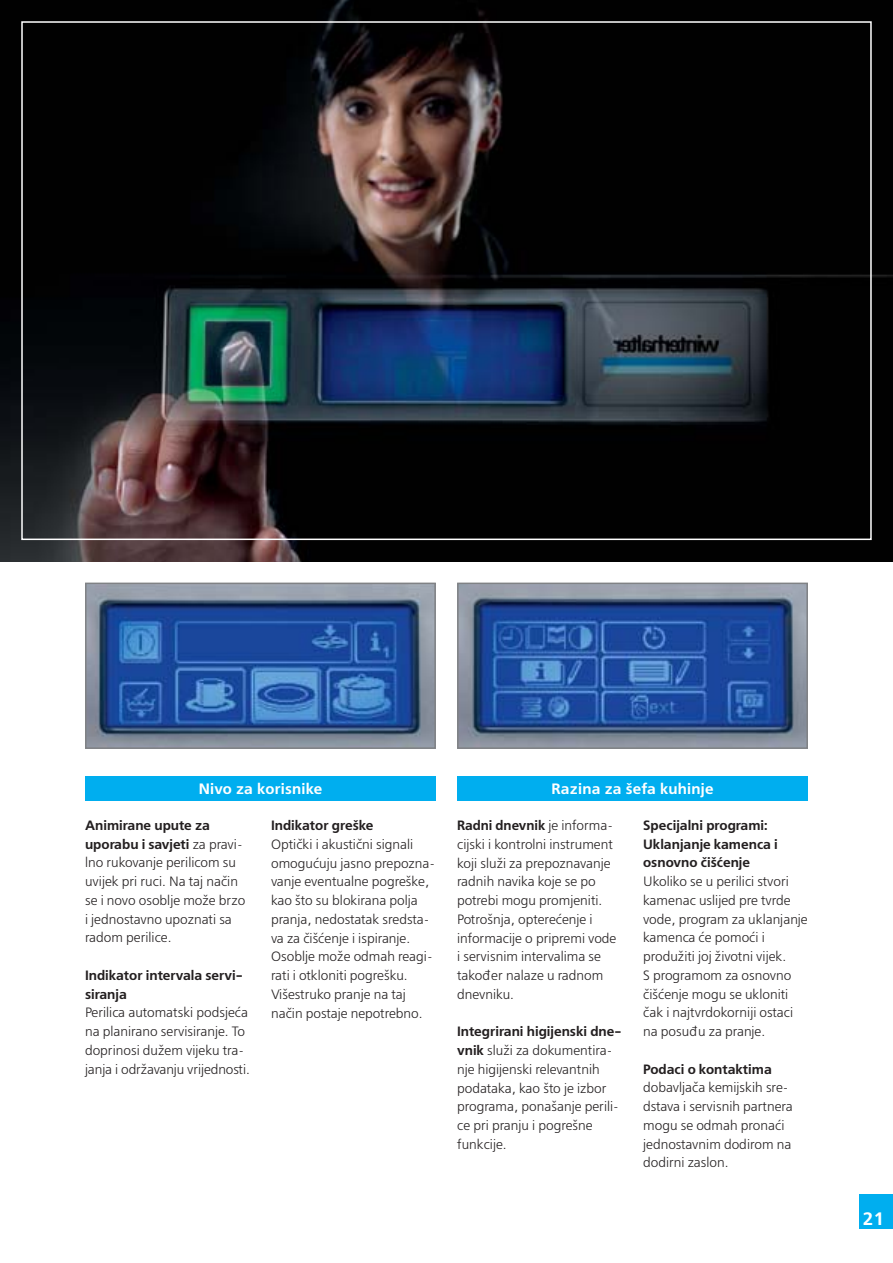
<style>
.page{position:relative;width:893px;height:1263px;background:#fff}
.page>*{position:absolute;margin:0;border:0;box-sizing:border-box;transform-origin:0 0}
.t1{font:700 18px "Free Set E";color:#fff}
.t2{font:700 15px "Free Set E";letter-spacing:.015em;color:#fff}
.t3{font:13.5px/18.8px "Free Set E";color:#231f20}
.t4{font:700 13.5px/18.8px "Free Set E";color:#231f20}
.s1{font-weight:700}
</style>
<div class="page">
<img style="left:0;top:0;width:893px;height:561px">
<img style="left:88px;top:586px;width:345px;height:160px">
<div style="left:85px;top:583px;width:351px;height:166px;border:2px solid #808285"></div>
<img style="left:460px;top:586px;width:345px;height:160px">
<div style="left:457px;top:583px;width:351px;height:166px;border:2px solid #808285"></div>
<div style="left:85px;top:776px;width:351px;height:25px;background:#00aeef"></div>
<div style="left:457px;top:776px;width:351px;height:25px;background:#00aeef"></div>
<div style="left:859px;top:1195px;width:34px;height:34px;background:#00aeef"></div>
<p class="t2" style="left:199px;top:783px;width:125px">Nivo za korisnike</p>
<p class="t2" style="left:552px;top:783px;width:163px">Razina za šefa kuhinje</p>
<p class="t3" style="left:85px;top:817px;width:162px"><span class="s1">Animirane upute za uporabu i savjeti</span> za pravi&shy;lno rukovanje perilicom su uvijek pri ruci. Na taj način se i novo osoblje može brzo i jednostavno upoznati sa radom perilice.</p>
<p class="t4" style="left:85px;top:967px;width:159px">Indikator intervala servi&shy;siranja</p>
<p class="t3" style="left:85px;top:1005px;width:166px">Perilica automatski podsjeća na planirano servisiranje. To doprinosi dužem vijeku tra&shy;janja i održavanju vrijednosti.</p>
<p class="t4" style="left:271px;top:817px;width:104px">Indikator greške</p>
<p class="t3" style="left:271px;top:836px;width:166px">Optički i akustični signali omogućuju jasno prepozna&shy;vanje eventualne pogreške, kao što su blokirana polja pranja, nedostatak sredsta&shy;va za čišćenje i ispiranje.<br>Osoblje može odmah reagi&shy;rati i otkloniti pogrešku.<br>Višestruko pranje na taj način postaje nepotrebno.</p>
<p class="t3" style="left:457px;top:817px;width:161px"><span class="s1">Radni dnevnik</span> je informa&shy;cijski i kontrolni instrument koji služi za prepoznavanje radnih navika koje se po potrebi mogu promjeniti.<br>Potrošnja, opterećenje i informacije o pripremi vode i servisnim intervalima se također nalaze u radnom dnevniku.</p>
<p class="t3" style="left:457px;top:1024px;width:166px"><span class="s1">Integrirani higijenski dne&shy;vnik</span> služi za dokumentira&shy;nje higijenski relevantnih podataka, kao što je izbor programa, ponašanje perili&shy;ce pri pranju i pogrešne funkcije.</p>
<p class="t4" style="left:643px;top:817px;width:136px">Specijalni programi:<br>Uklanjanje kamenca i osnovno čišćenje</p>
<p class="t3" style="left:643px;top:873px;width:166px">Ukoliko se u perilici stvori kamenac uslijed pre tvrde vode, program za uklanjanje kamenca će pomoći i produžiti joj životni vijek.<br>S programom za osnovno čišćenje mogu se ukloniti čak i najtvrdokorniji ostaci na posuđu za pranje.</p>
<p class="t4" style="left:643px;top:1061px;width:130px">Podaci o kontaktima</p>
<p class="t3" style="left:643px;top:1080px;width:151px">dobavljača kemijskih sre&shy;dstava i servisnih partnera mogu se odmah pronaći jednostavnim dodirom na dodirni zaslon.</p>
<h1 class="t1" style="left:862px;top:1212px;width:24px">21</h1>
</div>
